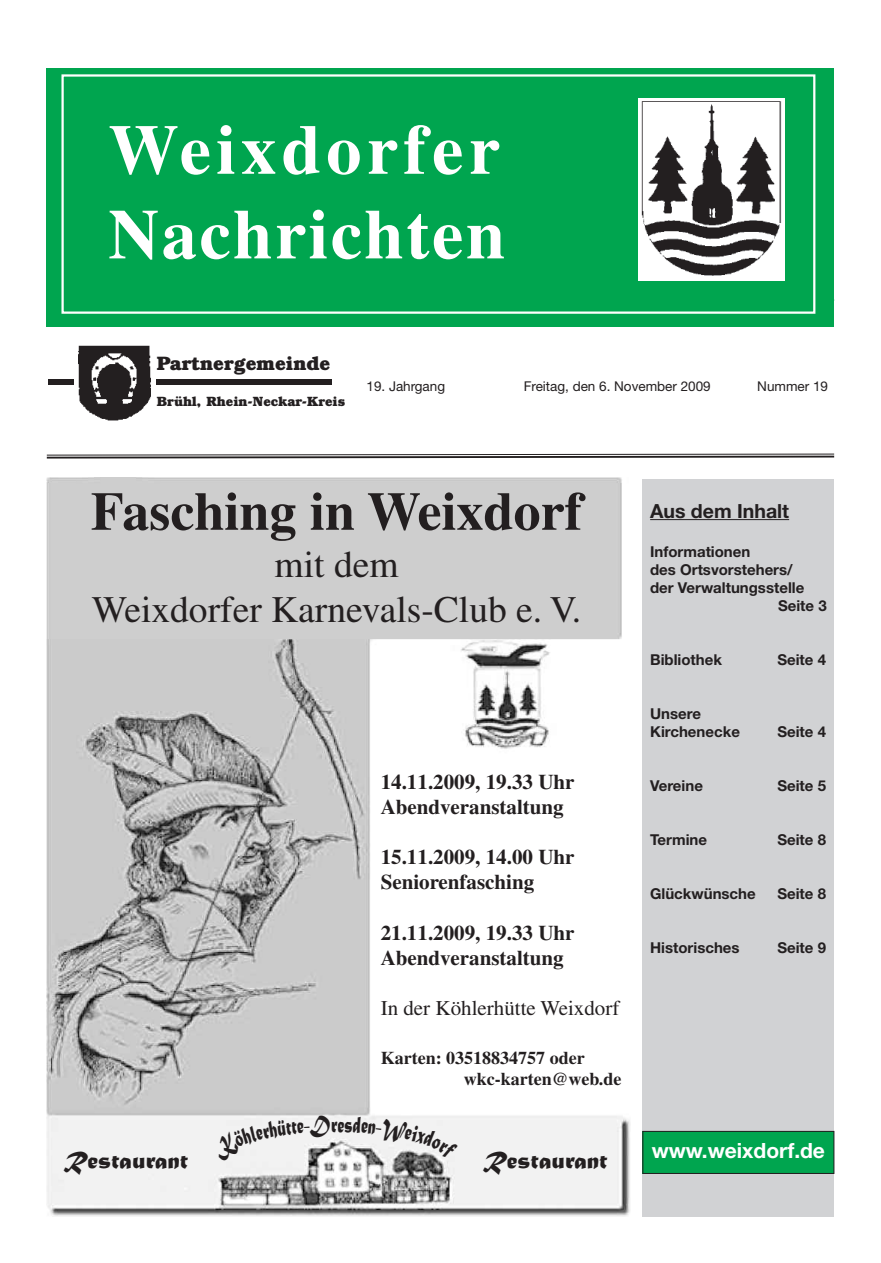
<style>
.page{position:relative;width:881px;height:1263px;background:#fff}
.page>*{position:absolute;margin:0;border:0;box-sizing:border-box;transform-origin:0 0}
.t1{font:700 70.5px/84.6px "Times LT";letter-spacing:.035em;color:#fff}
.t2{font:700 54px "Times LT";color:#231f20}
.t3{font:37.5px/45px "Times LT";color:#231f20;text-align:center}
.t4{font:25.5px "Matura MT Script Capitals";color:#231f20}
.t5{font:24.75px "Matura MT Script Capitals";color:#231f20;scale:.67 1}
.t6{font:700 21px/25.2px "Times LT";color:#231f20}
.t7{font:21px "Times LT";color:#231f20}
.t8{font:700 21px "Helvetica Neue LT";color:#fff}
.t9{font:700 19.5px "Bookman";color:#231f20}
.t10{font:700 19.5px "Helvetica Neue LT";color:#231f20}
.t11{font:700 18px/21.6px "Times LT";color:#231f20}
.t12{font:700 15px/18px "Helvetica Neue LT";color:#231f20}
.t13{font:13.5px "Helvetica Neue LT";color:#231f20}
.t14{font:700 13.5px "Bookman";color:#231f20}
</style>
<div class="page">
<svg style="left:46px;top:453px;width:789px;height:6px"></svg>
<div style="left:47px;top:68px;width:786px;height:258px;background:#00a54f"></div>
<div style="left:61px;top:74px;width:754px;height:240px;border:2px solid #fff"></div>
<div style="left:638px;top:98px;width:146px;height:183px;background:#fff"></div>
<img style="left:641px;top:101px;width:141px;height:175px">
<img style="left:78px;top:345px;width:72px;height:76px">
<div style="left:49px;top:380px;width:25px;height:5px;background:#231f20"></div>
<div style="left:156px;top:380px;width:175px;height:5px;background:#231f20"></div>
<div style="left:642px;top:479px;width:191px;height:737px;background:#d1d2d4"></div>
<hr style="left:650px;top:519px;width:138px;height:1px;background:#231f20">
<div style="left:642px;top:1131px;width:191px;height:42px;background:#00a54f"></div>
<div style="left:642px;top:1131px;width:191px;height:43px;border:1px solid #231f20"></div>
<img style="left:47px;top:477px;width:583px;height:739px">
<svg style="left:210px;top:1115px;width:120px;height:47px"></svg>
<svg style="left:338px;top:1116px;width:120px;height:43px"></svg>
<h1 class="t1" style="left:108px;top:107px;width:398px">Weixdorfer<br>Nachrichten</h1>
<h3 class="t9" style="left:157px;top:357px;width:175px">Partnergemeinde</h3>
<p class="t14" style="left:157px;top:397px;width:190px">Brühl, Rhein-Neckar-Kreis</p>
<p class="t13" style="left:366px;top:381px;width:80px">19. Jahrgang</p>
<p class="t13" style="left:523px;top:381px;width:188px">Freitag, den 6. November 2009</p>
<p class="t13" style="left:757px;top:381px;width:72px">Nummer 19</p>
<h2 class="t2" style="left:91px;top:479px;width:493px">Fasching in Weixdorf</h2>
<h3 class="t3" style="left:92px;top:542px;width:491px">mit dem<br>Weixdorfer Karnevals-Club e. V.</h3>
<h3 class="t5" style="left:330px;top:1116px;width:11px">r</h3>
<h3 class="t6" style="left:380px;top:769px;width:195px">14.11.2009, 19.33 Uhr<br>Abendveranstaltung</h3>
<h3 class="t6" style="left:380px;top:844px;width:195px">15.11.2009, 14.00 Uhr<br>Seniorenfasching</h3>
<h3 class="t6" style="left:380px;top:920px;width:195px">21.11.2009, 19.33 Uhr<br>Abendveranstaltung</h3>
<h3 class="t7" style="left:380px;top:996px;width:240px">In der Köhlerhütte Weixdorf</h3>
<p class="t11" style="left:463px;top:1047px;width:159px;text-indent:-83px">Karten: 03518834757 oder wkc-karten@web.de</p>
<h3 class="t4" style="left:62px;top:1152px;width:126px">Restaurant</h3>
<h3 class="t4" style="left:481px;top:1152px;width:126px">Restaurant</h3>
<h3 class="t10" style="left:650px;top:504px;width:140px">Aus dem Inhalt</h3>
<p class="t12" style="left:650px;top:544px;width:102px">Informationen</p>
<p class="t12" style="left:650px;top:562px;width:144px">des Ortsvorstehers/</p>
<p class="t12" style="left:650px;top:580px;width:156px">der Verwaltungsstelle</p>
<p class="t12" style="left:777px;top:598px;width:50px">Seite 3</p>
<p class="t12" style="left:650px;top:652px;width:73px">Bibliothek</p>
<p class="t12" style="left:777px;top:652px;width:50px">Seite 4</p>
<p class="t12" style="left:650px;top:706px;width:91px">Unsere<br>Kirchenecke</p>
<p class="t12" style="left:777px;top:724px;width:50px">Seite 4</p>
<p class="t12" style="left:650px;top:778px;width:54px">Vereine</p>
<p class="t12" style="left:777px;top:778px;width:50px">Seite 5</p>
<p class="t12" style="left:650px;top:832px;width:58px">Termine</p>
<p class="t12" style="left:777px;top:832px;width:50px">Seite 8</p>
<p class="t12" style="left:650px;top:886px;width:107px">Glückwünsche</p>
<p class="t12" style="left:777px;top:886px;width:50px">Seite 8</p>
<p class="t12" style="left:650px;top:940px;width:91px">Historisches</p>
<p class="t12" style="left:777px;top:940px;width:50px">Seite 9</p>
<h3 class="t8" style="left:651px;top:1143px;width:175px">www.weixdorf.de</h3>
</div>
